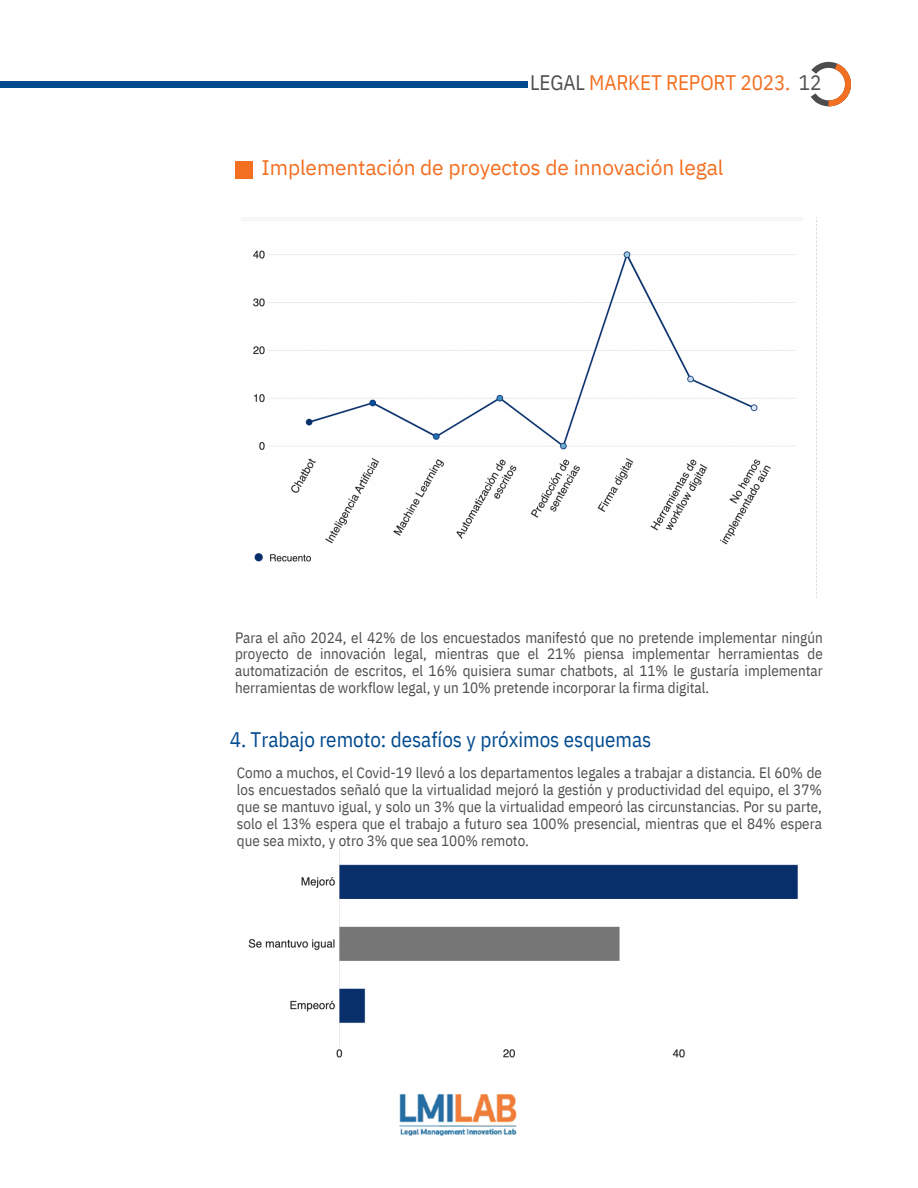
<style>
.page{position:relative;width:918px;height:1188px;background:#fff}
.page>*{position:absolute;margin:0;border:0;box-sizing:border-box;transform-origin:0 0}
.t1{font:21px "IBM Plex Sans";letter-spacing:-.005em;color:#f36f21}
.t2{font:21px "IBM Plex Sans Cond";color:#004a8f}
.t3{font:21px "IBM Plex Sans Cond";letter-spacing:-.005em;color:#f36f21}
.t4{font:15px/16.8px "IBM Plex Sans Cond";color:#4d4d4f;text-align:justify}
.s1{color:#4d4d4f}
.s2{color:#54524d}
</style>
<div class="page">
<div style="left:235px;top:161px;width:17px;height:17px;background:#f36f21"></div>
<div style="left:0;top:81px;width:528px;height:6px;background:#004a8f"></div>
<svg style="left:811px;top:61px;width:41px;height:46px"></svg>
<img style="left:253px;top:218px;width:564px;height:380px">
<img style="left:248px;top:849px;width:550px;height:209px">
<img style="left:399px;top:1094px;width:118px;height:42px">
<p class="t3" style="left:530px;top:69px;width:293px"><span class="s1">LEGAL</span> MARKET REPORT 2023. <span class="s2">12</span></p>
<p class="t1" style="left:262px;top:154px;width:463px">Implementación de proyectos de innovación legal</p>
<p class="t4" style="left:235px;top:628px;width:589px">Para el año 2024, el 42% de los encuestados manifestó que no pretende implementar ningún proyecto de innovación legal, mientras que el 21% piensa implementar herramientas de automatización de escritos, el 16% quisiera sumar chatbots, al 11% le gustaría implementar herramientas de workflow legal, y un 10% pretende incorporar la firma digital.</p>
<p class="t2" style="left:230px;top:726px;width:423px">4. Trabajo remoto: desafíos y próximos esquemas</p>
<p class="t4" style="left:237px;top:764px;width:587px">Como a muchos, el Covid-19 llevó a los departamentos legales a trabajar a distancia. El 60% de los encuestados señaló que la virtualidad mejoró la gestión y productividad del equipo, el 37% que se mantuvo igual, y solo un 3% que la virtualidad empeoró las circunstancias. Por su parte, solo el 13% espera que el trabajo a futuro sea 100% presencial, mientras que el 84% espera que sea mixto, y otro 3% que sea 100% remoto.</p>
</div>
